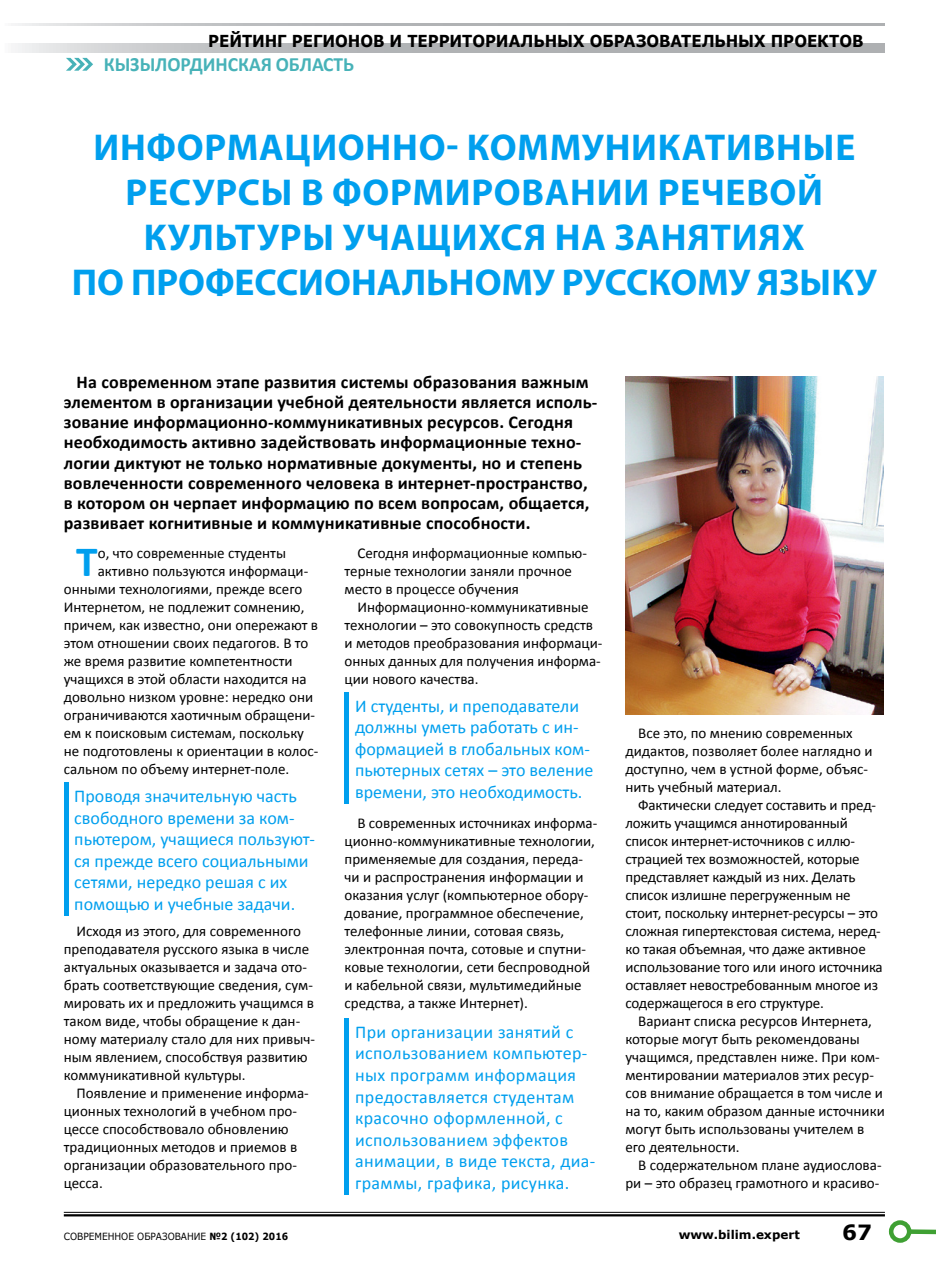
<style>
.page{position:relative;width:936px;height:1263px;background:#fff}
.page>*{position:absolute;margin:0;border:0;box-sizing:border-box;transform-origin:0 0}
.t1{font:700 43.35px "Calibri";color:#009fee}
.t2{font:700 37.5px/45px "Myriad Pro";letter-spacing:.02em;color:#009fee;text-align:center}
.t3{font:700 21px "Verdana";color:#000}
.t4{font:700 20.25px "Calibri";color:#47b2b8;scale:.96 1}
.t5{font:700 18px/20.2px "Calibri";letter-spacing:.01em;color:#000}
.t6{font:18px/21.6px "Calibri";color:#009fee}
.t7{font:18px/21.6px "Calibri";letter-spacing:.02em;color:#009fee}
.t8{font:700 16.5px "Verdana";letter-spacing:-.005em;color:#000;scale:.91 1}
.t9{font:15px/18px "Calibri";color:#000}
.t10{font:700 12px "Verdana";color:#000}
.t11{font:9.9px "Verdana";color:#000;scale:.91 1}
.s1{font-weight:700}
</style>
<div class="page">
<hr style="left:64px;top:782px;width:4px;height:134px;background:#009fee">
<div style="left:344px;top:692px;width:5px;height:112px;background:#009fee"></div>
<img style="left:625px;top:376px;width:258px;height:338px">
<div style="left:344px;top:1018px;width:5px;height:177px;background:#009fee"></div>
<svg style="left:66px;top:58px;width:27px;height:13px"></svg>
<hr style="left:64px;top:1212px;width:820px;height:1px;background:#000">
<hr style="left:64px;top:1214px;width:820px;height:2px;background:#000">
<div style="left:909px;top:1229px;width:26px;height:5px;background:#3fa033"></div>
<div style="left:888px;top:1220px;width:23px;height:23px;border:4px solid #3fa033;border-radius:50%"></div>
<svg style="left:15px;top:44px;width:869px;height:8px"></svg>
<svg style="left:15px;top:23px;width:869px;height:3px"></svg>
<p class="t8" style="left:208px;top:29px;width:721px">РЕЙТИНГ РЕГИОНОВ И ТЕРРИТОРИАЛЬНЫХ ОБРАЗОВАТЕЛЬНЫХ ПРОЕКТОВ</p>
<h3 class="t4" style="left:104px;top:51px;width:262px">КЫЗЫЛОРДИНСКАЯ ОБЛАСТЬ</h3>
<h2 class="t2" style="left:72px;top:124px;width:806px">ИНФОРМАЦИОННО- КОММУНИКАТИВНЫЕ РЕСУРСЫ В ФОРМИРОВАНИИ РЕЧЕВОЙ КУЛЬТУРЫ УЧАЩИХСЯ НА ЗАНЯТИЯХ<br>ПО ПРОФЕССИОНАЛЬНОМУ РУССКОМУ ЯЗЫКУ</h2>
<p class="t5" style="left:64px;top:372px;width:535px;text-indent:13px">На современном этапе развития системы образования важным элементом в организации учебной деятельности является исполь&shy;зование информационно-коммуникативных ресурсов. Сегодня необходимость активно задействовать информационные техно&shy;логии диктуют не только нормативные документы, но и степень вовлеченности современного человека в интернет-пространство, в котором он черпает информацию по всем вопросам, общается, развивает когнитивные и коммуникативные способности.</p>
<h1 class="t1" style="left:76px;top:534px;width:23px">Т</h1>
<p class="t9" style="left:98px;top:544px;width:190px">о, что современные студенты</p>
<p class="t9" style="left:98px;top:562px;width:212px">активно пользуются информаци-</p>
<p class="t9" style="left:64px;top:580px;width:240px">онными технологиями, прежде всего</p>
<p class="t9" style="left:64px;top:598px;width:242px">Интернетом, не подлежит сомнению,</p>
<p class="t9" style="left:64px;top:616px;width:256px">причем, как известно, они опережают в</p>
<p class="t9" style="left:64px;top:634px;width:246px">этом отношении своих педагогов. В то</p>
<p class="t9" style="left:64px;top:652px;width:230px">же время развитие компетентности</p>
<p class="t9" style="left:64px;top:670px;width:244px">учащихся в этой области находится на</p>
<p class="t9" style="left:64px;top:688px;width:251px">довольно низком уровне: нередко они</p>
<p class="t9" style="left:64px;top:706px;width:253px">ограничиваются хаотичным обращени-</p>
<p class="t9" style="left:64px;top:724px;width:242px">ем к поисковым системам, поскольку</p>
<p class="t9" style="left:64px;top:742px;width:256px">не подготовлены к ориентации в колос-</p>
<p class="t9" style="left:64px;top:760px;width:227px">сальном по объему интернет-поле.</p>
<p class="t6" style="left:74px;top:785px;width:242px">Проводя значительную часть свободного времени за ком&shy;пьютером, учащиеся пользуют&shy;ся прежде всего социальными сетями, нередко решая с их помощью и учебные задачи.</p>
<p class="t9" style="left:64px;top:922px;width:253px;text-indent:13px">Исходя из этого, для современного преподавателя русского языка в числе актуальных оказывается и задача ото&shy;брать соответствующие сведения, сум&shy;мировать их и предложить учащимся в таком виде, чтобы обращение к дан&shy;ному материалу стало для них привыч&shy;ным явлением, способствуя развитию коммуникативной культуры.</p>
<p class="t9" style="left:64px;top:1084px;width:246px;text-indent:13px">Появление и применение информа&shy;ционных технологий в учебном про&shy;цессе способствовало обновлению традиционных методов и приемов в организации образовательного про&shy;цесса.</p>
<p class="t9" style="left:344px;top:544px;width:244px;text-indent:13px">Сегодня информационные компью&shy;терные технологии заняли прочное место в процессе обучения</p>
<p class="t9" style="left:344px;top:598px;width:259px;text-indent:13px">Информационно-коммуникативные технологии – это совокупность средств и методов преобразования информаци&shy;онных данных для получения информа&shy;ции нового качества.</p>
<p class="t6" style="left:355px;top:695px;width:240px">И студенты, и преподаватели должны уметь работать с ин&shy;формацией в глобальных ком&shy;пьютерных сетях – это веление времени, это необходимость.</p>
<p class="t9" style="left:344px;top:814px;width:254px;text-indent:13px">В современных источниках информа&shy;ционно-коммуникативные технологии, применяемые для создания, переда&shy;чи и распространения информации и оказания услуг (компьютерное обору&shy;дование, программное обеспечение, телефонные линии, сотовая связь, электронная почта, сотовые и спутни&shy;ковые технологии, сети беспроводной и кабельной связи, мультимедийные средства, а также Интернет).</p>
<p class="t7" style="left:355px;top:1021px;width:242px">При организации занятий с использованием компьютер&shy;ных программ информация предоставляется студентам красочно оформленной, с использованием эффектов анимации, в виде текста, диа&shy;граммы, графика, рисунка.</p>
<p class="t9" style="left:625px;top:724px;width:249px;text-indent:13px">Все это, по мнению современных дидактов, позволяет более наглядно и доступно, чем в устной форме, объяс&shy;нить учебный материал.</p>
<p class="t9" style="left:625px;top:796px;width:259px;text-indent:13px">Фактически следует составить и пред&shy;ложить учащимся аннотированный список интернет-источников с иллю&shy;страцией тех возможностей, которые представляет каждый из них. Делать список излишне перегруженным не стоит, поскольку интернет-ресурсы – это сложная гипертекстовая система, неред&shy;ко такая объемная, что даже активное использование того или иного источника оставляет невостребованным многое из содержащегося в его структуре.</p>
<p class="t9" style="left:625px;top:1012px;width:261px;text-indent:13px">Вариант списка ресурсов Интернета, которые могут быть рекомендованы учащимся, представлен ниже. При ком&shy;ментировании материалов этих ресур&shy;сов внимание обращается в том числе и на то, каким образом данные источники могут быть использованы учителем в его деятельности.</p>
<p class="t9" style="left:625px;top:1156px;width:258px;text-align:right">В содержательном плане аудиослова&shy;ри – это образец грамотного и красиво-</p>
<p class="t11" style="left:64px;top:1229px;width:248px">СОВРЕМЕННОЕ ОБРАЗОВАНИЕ <span class="s1">№2 (102) 2016</span></p>
<p class="t10" style="left:678px;top:1226px;width:123px">www.bilim.expert</p>
<h3 class="t3" style="left:842px;top:1217px;width:31px">67</h3>
</div>
